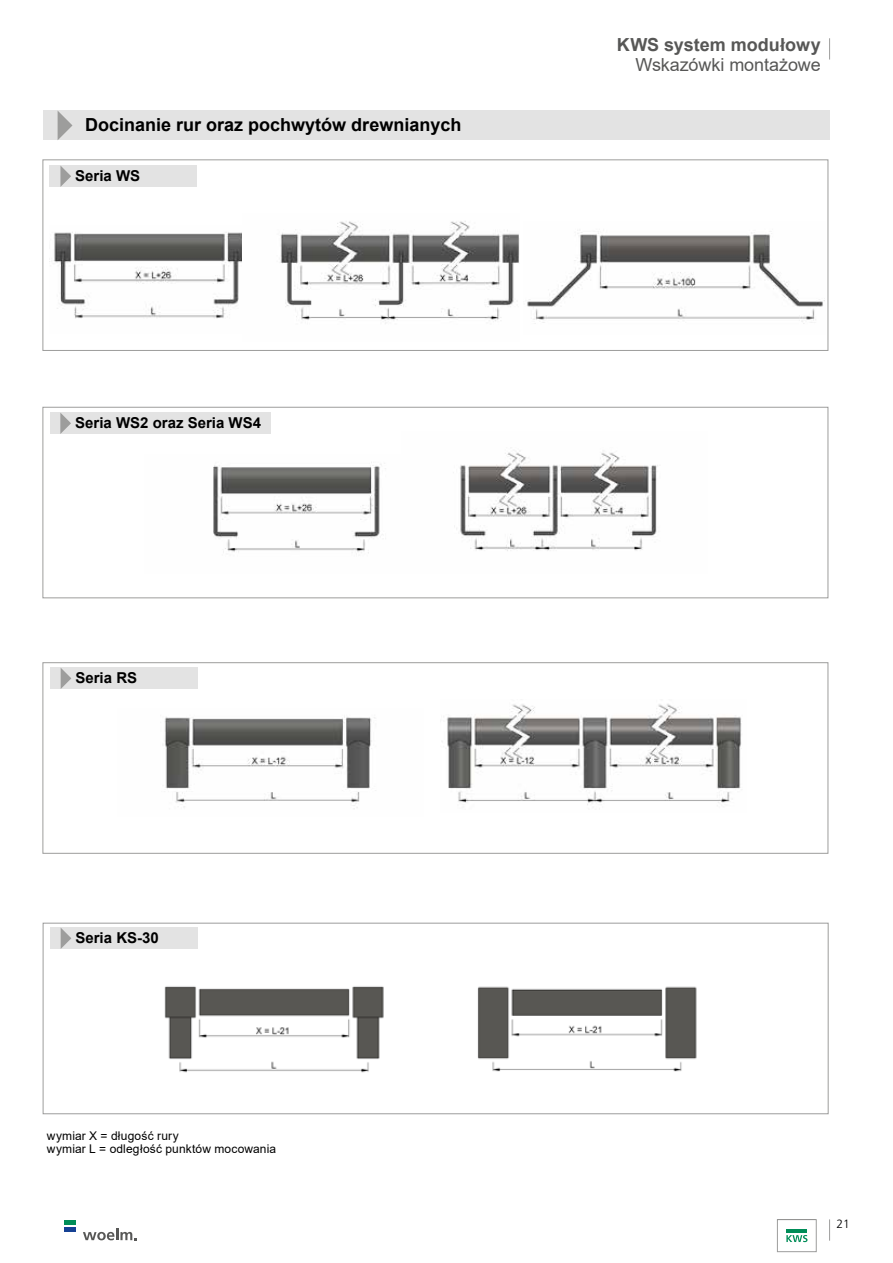
<style>
.page{position:relative;width:893px;height:1263px;background:#fff}
.page>*{position:absolute;margin:0;border:0;box-sizing:border-box;transform-origin:0 0}
.t1{font:700 18px "Arial";color:#000}
.t2{font:18px "Arial";letter-spacing:-.01em;color:#575756}
.t3{font:700 18px "Arial";color:#575756}
.t4{font:700 15px "Arial";color:#000}
.t5{font:12px/13.5px "Arial";letter-spacing:.015em;color:#000}
.t6{font:300 12px "Frutiger LT";color:#000}
</style>
<div class="page">
<svg style="left:829px;top:38px;width:1px;height:22px"></svg>
<div style="left:43px;top:662px;width:785px;height:192px;border:1px solid #9d9d9c"></div>
<div style="left:43px;top:923px;width:785px;height:191px;border:1px solid #9d9d9c"></div>
<img style="left:164px;top:986px;width:220px;height:87px">
<img style="left:477px;top:986px;width:220px;height:86px">
<img style="left:162px;top:716px;width:213px;height:93px">
<img style="left:442px;top:704px;width:300px;height:101px">
<div style="left:43px;top:159px;width:785px;height:192px;border:1px solid #9d9d9c"></div>
<img style="left:527px;top:231px;width:298px;height:93px">
<img style="left:53px;top:232px;width:189px;height:87px">
<img style="left:280px;top:221px;width:239px;height:103px">
<div style="left:43px;top:407px;width:785px;height:191px;border:1px solid #9d9d9c"></div>
<img style="left:213px;top:462px;width:173px;height:91px">
<img style="left:454px;top:452px;width:204px;height:99px">
<svg style="left:829px;top:1219px;width:1px;height:22px"></svg>
<hr style="left:786px;top:1229px;width:21px;height:3px;background:#008d58">
<svg style="left:786px;top:1235px;width:21px;height:7px"></svg>
<div style="left:777px;top:1219px;width:39px;height:33px;border:1px solid #9d9d9c"></div>
<div style="left:64px;top:1227px;width:12px;height:5px;background:#164194"></div>
<svg style="left:83px;top:1228px;width:54px;height:12px"></svg>
<div style="left:64px;top:1220px;width:12px;height:5px;background:#008d58"></div>
<div style="left:43px;top:111px;width:786px;height:29px;background:#e3e3e3"></div>
<div style="left:50px;top:668px;width:147px;height:21px;background:#e3e3e3"></div>
<div style="left:50px;top:927px;width:147px;height:22px;background:#e3e3e3"></div>
<svg style="left:58px;top:111px;width:14px;height:29px"></svg>
<svg style="left:61px;top:668px;width:10px;height:21px"></svg>
<svg style="left:61px;top:928px;width:10px;height:21px"></svg>
<div style="left:50px;top:165px;width:147px;height:22px;background:#e3e3e3"></div>
<svg style="left:60px;top:166px;width:11px;height:21px"></svg>
<div style="left:50px;top:413px;width:220px;height:21px;background:#e3e3e3"></div>
<svg style="left:60px;top:413px;width:11px;height:21px"></svg>
<h1 class="t1" style="left:85px;top:112px;width:378px">Docinanie rur oraz pochwytów drewnianych</h1>
<p class="t4" style="left:75px;top:165px;width:67px">Seria WS</p>
<p class="t4" style="left:75px;top:412px;width:187px">Seria WS2 oraz Seria WS4</p>
<p class="t4" style="left:75px;top:667px;width:63px">Seria RS</p>
<p class="t4" style="left:75px;top:927px;width:85px">Seria KS-30</p>
<p class="t5" style="left:47px;top:1129px;width:231px">wymiar X = długość rury<br>wymiar L = odległość punktów mocowania</p>
<h1 class="t3" style="left:617px;top:32px;width:205px">KWS system modułowy</h1>
<h1 class="t2" style="left:635px;top:53px;width:187px">Wskazówki montażowe</h1>
<p class="t6" style="left:836px;top:1217px;width:15px">21</p>
</div>
